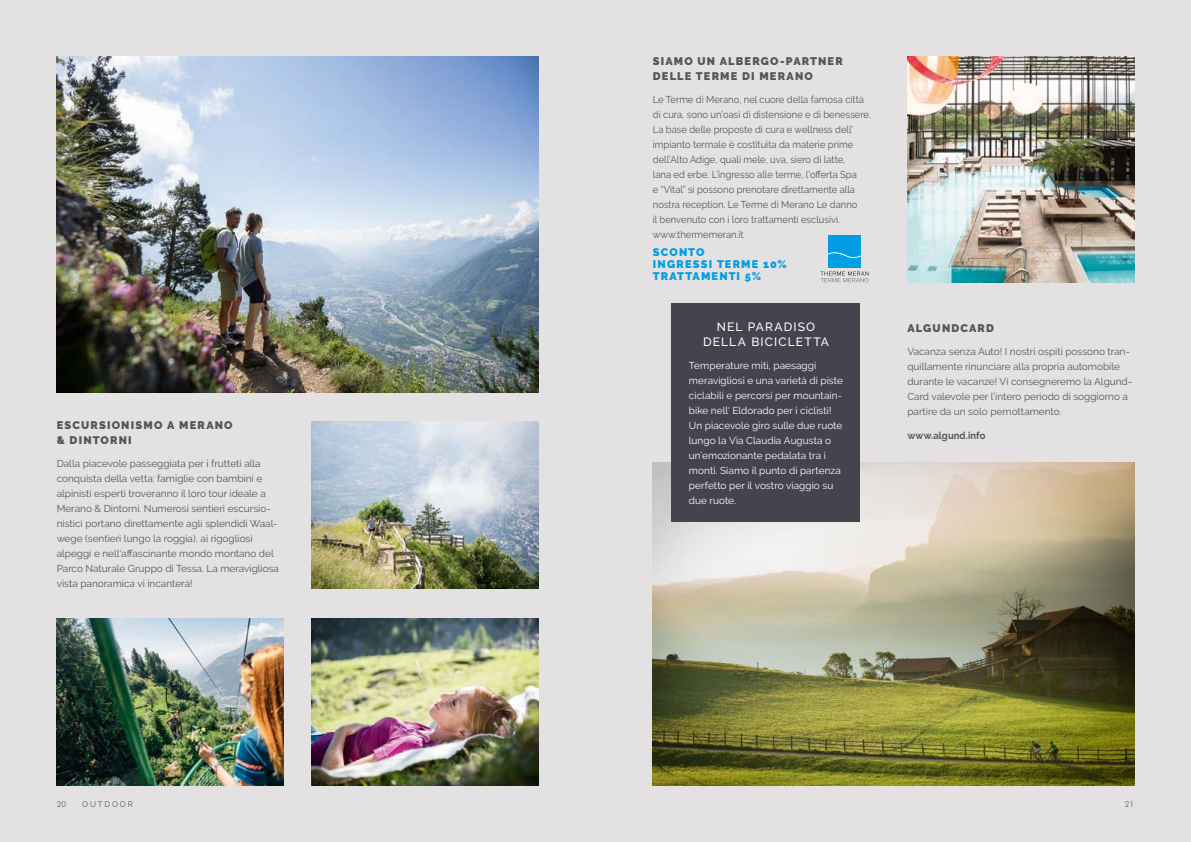
<style>
.page{position:relative;width:1191px;height:842px;background:#e4e1e2}
.page>*{position:absolute;margin:0;border:0;box-sizing:border-box;transform-origin:0 0}
.t1{font:500 12px/15px "Raleway";letter-spacing:.095em;color:#fff;text-align:center}
.t2{font:900 11px/15px "Raleway";letter-spacing:.105em;color:#565656}
.t3{font:900 11px/12px "Raleway";letter-spacing:.105em;color:#009ee3}
.t4{font:10px/15px "Raleway";color:#565656}
.t5{font:10px/15px "Raleway";color:#565656;scale:.94 1}
.t6{font:10px/15px "Raleway";letter-spacing:.005em;color:#fff}
.t7{font:700 10px "Raleway";letter-spacing:.005em;color:#565656;scale:.94 1}
.t8{font:8px "Raleway";letter-spacing:.225em;color:#565656}
.t9{font:8px "Futura BT";color:#6f6f6e}
</style>
<div class="page">
<img style="left:312px;top:421px;width:227px;height:167px">
<img style="left:907px;top:57px;width:227px;height:225px">
<img style="left:57px;top:57px;width:482px;height:336px">
<img style="left:652px;top:462px;width:482px;height:323px">
<img style="left:57px;top:618px;width:226px;height:167px">
<img style="left:312px;top:618px;width:227px;height:167px">
<div style="left:672px;top:304px;width:188px;height:218px;background:#43444e"></div>
<svg style="left:820px;top:271px;width:48px;height:11px"></svg>
<div style="left:828px;top:235px;width:32px;height:33px;background:#009ee3"></div>
<svg style="left:828px;top:252px;width:32px;height:7px"></svg>
<p class="t2" style="left:57px;top:418px;width:177px">ESCURSIONISMO A MERANO &amp; DINTORNI</p>
<p class="t4" style="left:57px;top:456px;width:224px">Dalla piacevole passeggiata per i frutteti alla conquista della vetta: famiglie con bambini e alpinisti esperti troveranno il loro tour ideale a Merano &amp; Dintorni. Numerosi sentieri escursio&shy;nistici portano direttamente agli splendidi Waal&shy;wege (sentieri lungo la roggia), ai rigogliosi alpeggi e nell‘affascinante mondo montano del Parco Naturale Gruppo di Tessa. La meravigliosa vista panoramica vi incanterà!</p>
<p class="t2" style="left:653px;top:54px;width:191px">SIAMO UN ALBERGO-PARTNER<br>DELLE TERME DI MERANO</p>
<p class="t5" style="left:653px;top:92px;width:233px">Le Terme di Merano, nel cuore della famosa città di cura, sono un’oasi di distensione e di benessere.<br>La base delle proposte di cura e wellness dell’ impianto termale è costituita da materie prime dell’Alto Adige, quali mele, uva, siero di latte,<br>lana ed erbe. L’ingresso alle terme, l’offerta Spa<br>e “Vital” si possono prenotare direttamente alla nostra reception. Le Terme di Merano Le danno<br>il benvenuto con i loro trattamenti esclusivi. www.thermemeran.it</p>
<p class="t3" style="left:653px;top:246px;width:135px">SCONTO<br>INGRESSI TERME 10%<br>TRATTAMENTI 5%</p>
<p class="t1" style="left:703px;top:319px;width:127px">NEL PARADISO<br>DELLA BICICLETTA</p>
<p class="t6" style="left:689px;top:358px;width:156px">Temperature miti, paesaggi meravigliosi e una varietà di piste ciclabili e percorsi per mountain&shy;bike nell‘ Eldorado per i ciclisti!<br>Un piacevole giro sulle due ruote lungo la Via Claudia Augusta o un’emozionante pedalata tra i monti. Siamo il punto di partenza perfetto per il vostro viaggio su due ruote.</p>
<p class="t2" style="left:907px;top:320px;width:88px">ALGUNDCARD</p>
<p class="t4" style="left:907px;top:343px;width:226px">Vacanza senza Auto! I nostri ospiti possono tran&shy;quillamente rinunciare alla propria automobile durante le vacanze! Vi consegneremo la Algund-Card valevole per l’intero periodo di soggiorno a partire da un solo pernottamento.</p>
<p class="t7" style="left:907px;top:430px;width:84px">www.algund.info</p>
<p class="t9" style="left:57px;top:799px;width:11px">20</p>
<p class="t8" style="left:82px;top:799px;width:52px">OUTDOOR</p>
<p class="t9" style="left:1124px;top:799px;width:11px">21</p>
</div>
